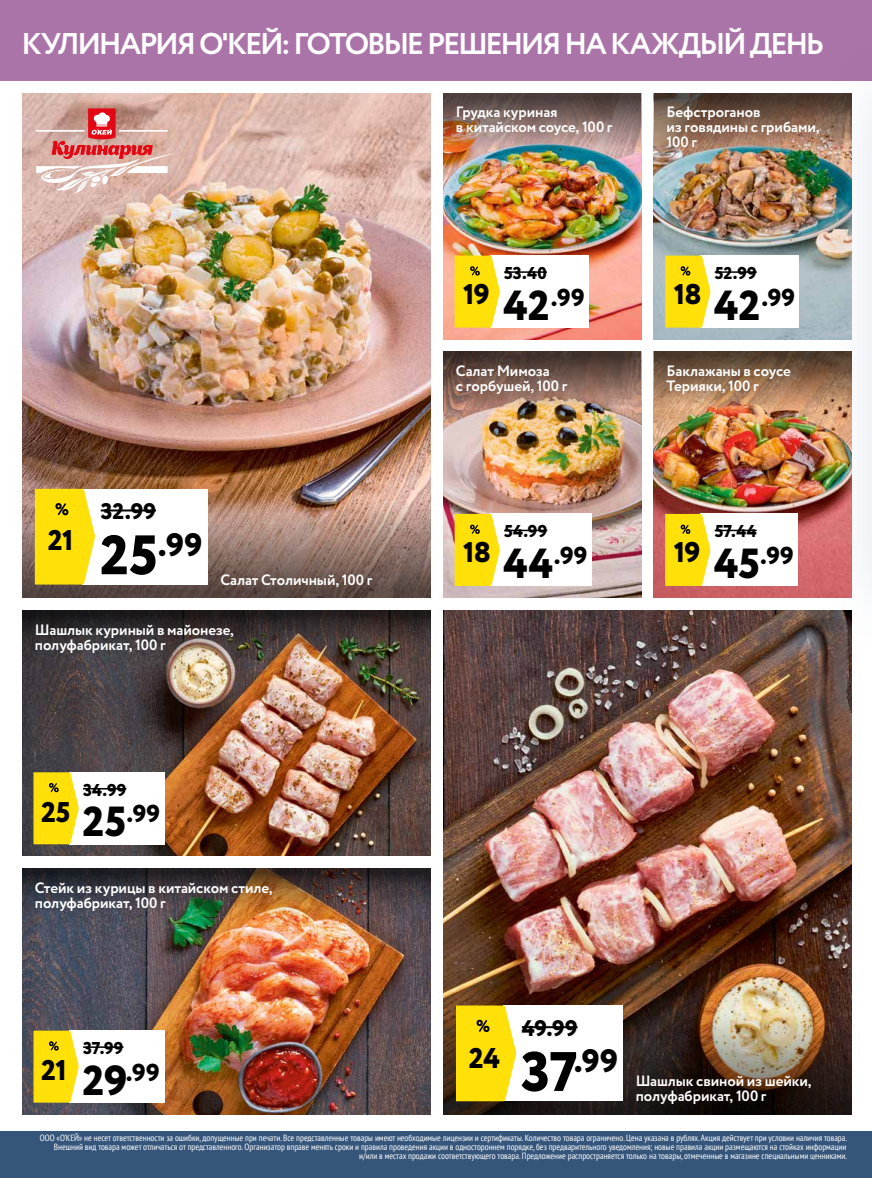
<style>
.page{position:relative;width:872px;height:1178px;background:#fff}
.page>*{position:absolute;margin:0;border:0;box-sizing:border-box;transform-origin:0 0}
.t1{font:800 32.4px "Circe";color:#000}
.t2{font:700 30px "Circe";letter-spacing:-.075em;color:#fff}
.t3{font:800 28.5px "Circe";letter-spacing:-.025em;color:#000}
.t4{font:800 24.45px "Circe";letter-spacing:.01em;color:#000}
.t5{font:800 22.5px "Circe";color:#000}
.t6{font:800 17.1px "Circe";letter-spacing:.01em;color:#000}
.t7{font:700 15px/15px "Circe";letter-spacing:-.005em;color:#fff}
.t8{font:condensed 9px/9px "PT Sans";color:#fff;text-align:right}
.s1{font-size:55.5px}
.s2{font-size:42px}
</style>
<div class="page">
<div style="left:0;top:1131px;width:872px;height:47px;background:#35557b"></div>
<div style="left:0;top:0;width:872px;height:81px;background:#ab74a9"></div>
<div style="left:821px;top:21px;width:51px;height:648px;background:#455b9f;opacity:.3"></div>
<img style="left:443px;top:160px;width:198px;height:179px">
<img style="left:443px;top:94px;width:198px;height:66px">
<div style="left:490px;top:256px;width:98px;height:72px;background:#fff"></div>
<hr style="left:504px;top:271px;width:43px;height:2px;background:#000">
<svg style="left:454px;top:256px;width:46px;height:72px;background:#fbdf22"></svg>
<img style="left:654px;top:160px;width:197px;height:179px">
<img style="left:654px;top:94px;width:197px;height:66px">
<div style="left:700px;top:256px;width:99px;height:72px;background:#fff"></div>
<hr style="left:714px;top:271px;width:43px;height:2px;background:#000">
<svg style="left:665px;top:256px;width:45px;height:72px;background:#fadf1f"></svg>
<img style="left:443px;top:610px;width:408px;height:387px">
<img style="left:443px;top:997px;width:408px;height:117px">
<div style="left:503px;top:1005px;width:120px;height:96px;background:#fff"></div>
<hr style="left:522px;top:1026px;width:55px;height:2px;background:#000">
<svg style="left:456px;top:1005px;width:60px;height:96px;background:#fadf1f"></svg>
<img style="left:443px;top:418px;width:198px;height:179px">
<img style="left:443px;top:352px;width:198px;height:66px">
<div style="left:490px;top:514px;width:102px;height:72px;background:#fff"></div>
<hr style="left:504px;top:530px;width:43px;height:1px;background:#000">
<svg style="left:454px;top:514px;width:46px;height:72px;background:#fade22"></svg>
<img style="left:654px;top:418px;width:197px;height:179px">
<img style="left:654px;top:352px;width:197px;height:66px">
<div style="left:700px;top:514px;width:98px;height:72px;background:#fff"></div>
<hr style="left:714px;top:530px;width:42px;height:1px;background:#000">
<svg style="left:665px;top:514px;width:45px;height:72px;background:#fbdf1d"></svg>
<img style="left:22px;top:937px;width:408px;height:177px">
<img style="left:22px;top:868px;width:408px;height:69px">
<div style="left:69px;top:1030px;width:95px;height:72px;background:#fff"></div>
<hr style="left:83px;top:1046px;width:40px;height:2px;background:#000">
<svg style="left:33px;top:1030px;width:46px;height:72px;background:#f8dd22"></svg>
<img style="left:22px;top:679px;width:408px;height:177px">
<img style="left:22px;top:610px;width:408px;height:69px">
<div style="left:69px;top:772px;width:96px;height:72px;background:#fff"></div>
<hr style="left:83px;top:788px;width:43px;height:1px;background:#000">
<svg style="left:33px;top:772px;width:46px;height:72px;background:#f8dd21"></svg>
<img style="left:22px;top:94px;width:408px;height:386px">
<img style="left:22px;top:480px;width:408px;height:117px">
<div style="left:82px;top:489px;width:126px;height:95px;background:#fff"></div>
<hr style="left:101px;top:509px;width:55px;height:2px;background:#000">
<svg style="left:35px;top:489px;width:60px;height:95px;background:#fbdf1f"></svg>
<svg style="left:36px;top:108px;width:141px;height:85px;background:#daa39c"></svg>
<h2 class="t2" style="left:21px;top:24px;width:804px">КУЛИНАРИЯ О'КЕЙ: ГОТОВЫЕ РЕШЕНИЯ НА КАЖДЫЙ ДЕНЬ</h2>
<h3 class="t3" style="left:48px;top:521px;width:27px">21</h3>
<h3 class="t5" style="left:101px;top:496px;width:57px">32.99</h3>
<h1 class="t1" style="left:100px;top:523px;width:104px"><span class="s1">25</span>.99</h1>
<h3 class="t7" style="left:220px;top:573px;width:153px">Салат Столичный, 100 г</h3>
<h3 class="t7" style="left:35px;top:623px;width:201px">Шашлык куриный в майонезе, полуфабрикат, 100 г</h3>
<h3 class="t3" style="left:41px;top:793px;width:31px">25</h3>
<h3 class="t6" style="left:83px;top:778px;width:45px">34.99</h3>
<h3 class="t4" style="left:82px;top:797px;width:79px"><span class="s2">25</span>.99</h3>
<h3 class="t7" style="left:35px;top:881px;width:239px">Стейк из курицы в китайском стиле, полуфабрикат, 100 г</h3>
<h3 class="t3" style="left:41px;top:1051px;width:27px">21</h3>
<h3 class="t6" style="left:83px;top:1036px;width:42px">37.99</h3>
<h3 class="t4" style="left:82px;top:1056px;width:79px"><span class="s2">29</span>.99</h3>
<h3 class="t7" style="left:456px;top:105px;width:158px">Грудка куриная<br>в китайском соусе, 100 г</h3>
<h3 class="t7" style="left:666px;top:105px;width:155px">Бефстроганов<br>из говядины с грибами,<br>100 г</h3>
<h3 class="t6" style="left:504px;top:261px;width:44px">53.40</h3>
<h3 class="t6" style="left:714px;top:261px;width:44px">52.99</h3>
<h3 class="t3" style="left:463px;top:275px;width:28px">19</h3>
<h3 class="t4" style="left:503px;top:281px;width:83px"><span class="s2">42</span>.99</h3>
<h3 class="t3" style="left:674px;top:275px;width:29px">18</h3>
<h3 class="t4" style="left:714px;top:281px;width:83px"><span class="s2">42</span>.99</h3>
<h3 class="t7" style="left:456px;top:364px;width:113px">Салат Мимоза<br>с горбушей, 100 г</h3>
<h3 class="t7" style="left:666px;top:364px;width:126px">Баклажаны в соусе<br>Терияки, 100 г</h3>
<h3 class="t6" style="left:504px;top:520px;width:45px">54.99</h3>
<h3 class="t6" style="left:714px;top:520px;width:43px">57.44</h3>
<h3 class="t3" style="left:463px;top:533px;width:29px">18</h3>
<h3 class="t4" style="left:503px;top:539px;width:86px"><span class="s2">44</span>.99</h3>
<h3 class="t3" style="left:674px;top:533px;width:28px">19</h3>
<h3 class="t4" style="left:714px;top:539px;width:81px"><span class="s2">45</span>.99</h3>
<h3 class="t3" style="left:469px;top:1038px;width:33px">24</h3>
<h3 class="t5" style="left:522px;top:1013px;width:57px">49.99</h3>
<h1 class="t1" style="left:521px;top:1039px;width:99px"><span class="s1">37</span>.99</h1>
<h3 class="t7" style="left:635px;top:1074px;width:177px">Шашлык свиной из шейки, полуфабрикат, 100 г</h3>
<p class="t8" style="left:40px;top:1133px;width:808px">ООО «О’КЕЙ» не несет ответственности за ошибки, допущенные при печати. Все представленные товары имеют необходимые лицензии и сертификаты. Количество товара ограничено. Цена указана в рублях. Акция действует при условии наличия товара.<br>Внешний вид товара может отличаться от представленного. Организатор вправе менять сроки и правила проведения акции в одностороннем порядке, без предварительного уведомления; новые правила акции размещаются на стойках информации и/или в местах продажи соответствующего товара. Предложение распространяется только на товары, отмеченные в магазине специальными ценниками.</p>
</div>
